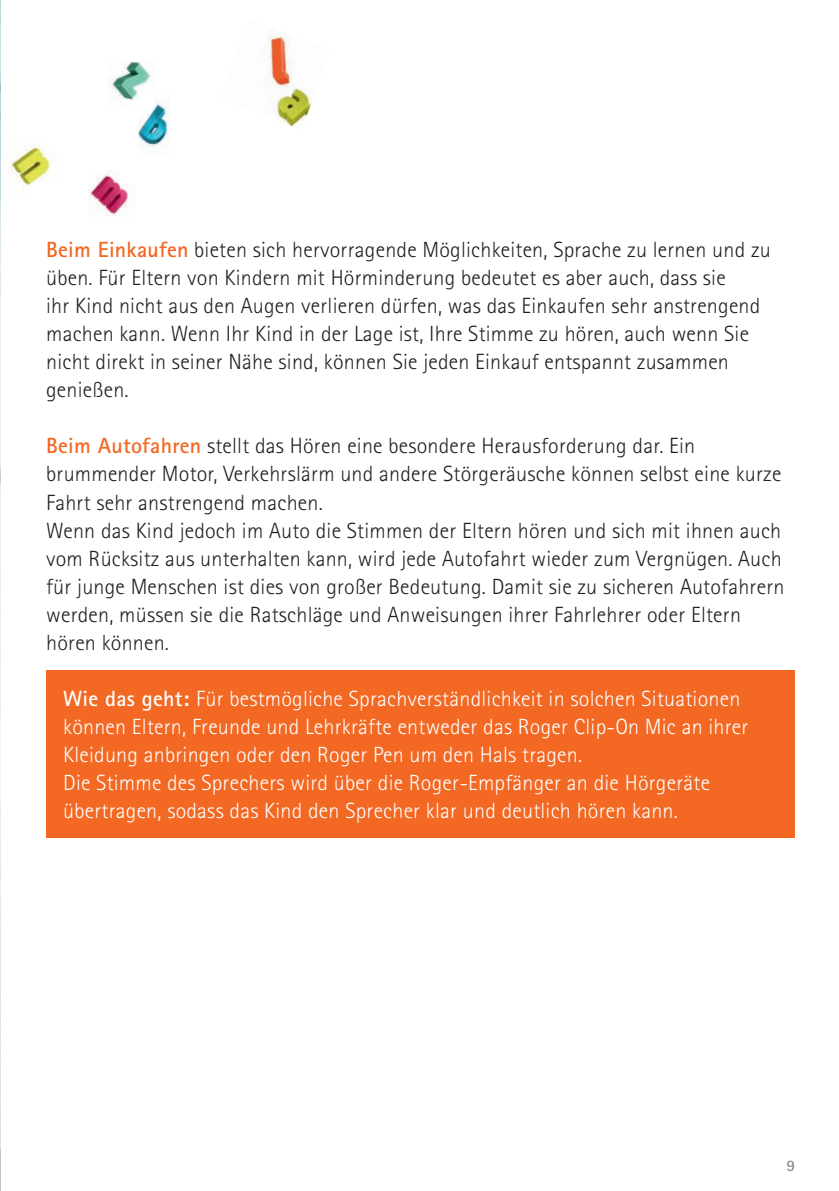
<style>
.page{position:relative;width:839px;height:1191px;background:#fff}
.page>*{position:absolute;margin:0;border:0;box-sizing:border-box;transform-origin:0 0}
.t1{font:300 22px/28px "Rotis Sans Serif Pro";letter-spacing:.01em;color:#231f20}
.t2{font:300 22px/28px "Rotis Sans Serif Pro";letter-spacing:.01em;color:#fff}
.t3{font:700 16px "Rotis Sans Serif Pro";color:#8b8b83}
.s1{font-weight:700;color:#f36823}
.s2{font-weight:700}
</style>
<div class="page">
<div style="left:46px;top:670px;width:748px;height:168px;background:#f36823"></div>
<img style="left:0;top:2px;width:1px;height:1188px">
<img style="left:0;top:76px;width:51px;height:126px">
<img style="left:109px;top:61px;width:60px;height:91px">
<img style="left:89px;top:171px;width:40px;height:45px">
<img style="left:267px;top:34px;width:45px;height:93px">
<p class="t1" style="left:46px;top:236px;width:726px"><span class="s1">Beim Einkaufen</span> bieten sich hervorragende Möglichkeiten, Sprache zu lernen und zu üben. Für Eltern von Kindern mit Hörminderung bedeutet es aber auch, dass sie<br>ihr Kind nicht aus den Augen verlieren dürfen, was das Einkaufen sehr anstrengend machen kann. Wenn Ihr Kind in der Lage ist, Ihre Stimme zu hören, auch wenn Sie nicht direkt in seiner Nähe sind, können Sie jeden Einkauf entspannt zusammen genießen.</p>
<p class="t1" style="left:46px;top:432px;width:739px"><span class="s1">Beim Autofahren</span> stellt das Hören eine besondere Herausforderung dar. Ein brummender Motor, Verkehrslärm und andere Störgeräusche können selbst eine kurze Fahrt sehr anstrengend machen.<br>Wenn das Kind jedoch im Auto die Stimmen der Eltern hören und sich mit ihnen auch vom Rücksitz aus unterhalten kann, wird jede Autofahrt wieder zum Vergnügen. Auch für junge Menschen ist dies von großer Bedeutung. Damit sie zu sicheren Autofahrern werden, müssen sie die Ratschläge und Anweisungen ihrer Fahrlehrer oder Eltern hören können.</p>
<p class="t2" style="left:63px;top:684px;width:686px"><span class="s2">Wie das geht:</span> Für bestmögliche Sprachverständlichkeit in solchen Situationen können Eltern, Freunde und Lehrkräfte entweder das Roger Clip-On Mic an ihrer Kleidung anbringen oder den Roger Pen um den Hals tragen.<br>Die Stimme des Sprechers wird über die Roger-Empfänger an die Hörgeräte übertragen, sodass das Kind den Sprecher klar und deutlich hören kann.</p>
<p class="t3" style="left:786px;top:1155px;width:10px">9</p>
</div>
